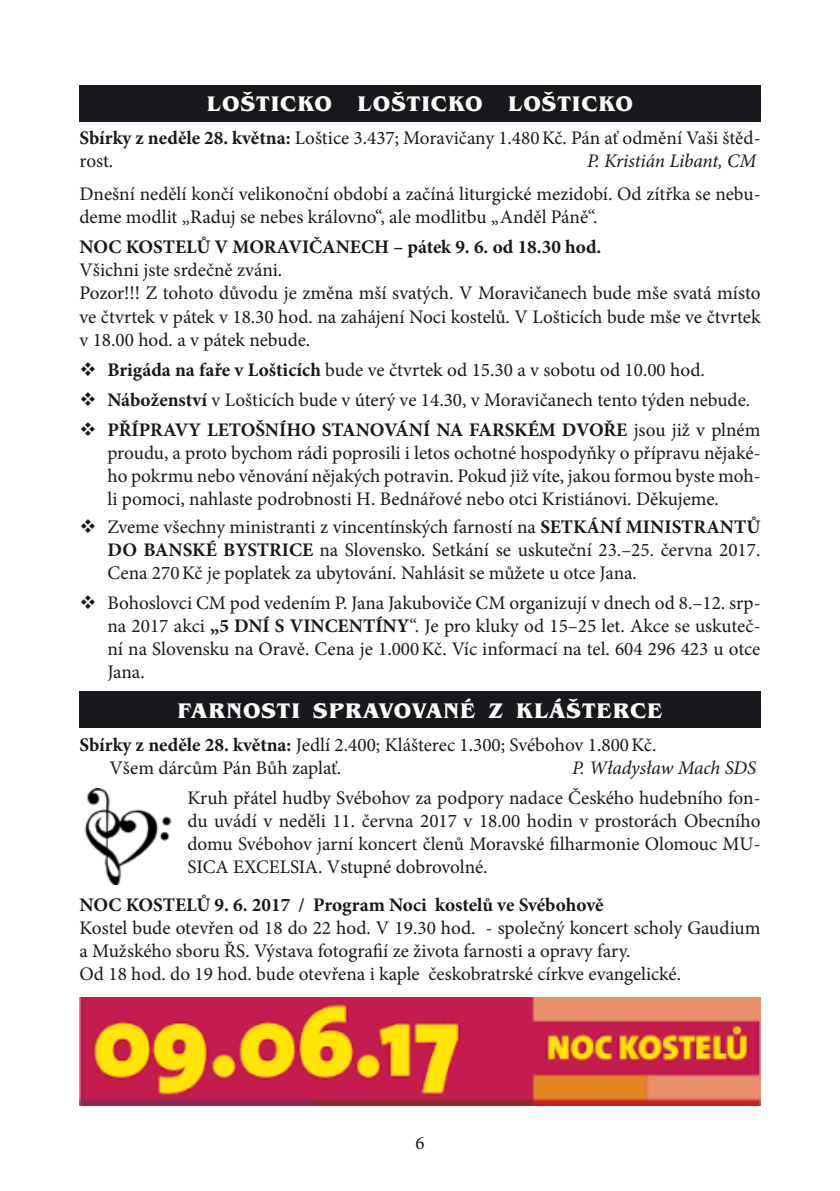
<style>
.page{position:relative;width:840px;height:1191px;background:#fff}
.page>*{position:absolute;margin:0;border:0;box-sizing:border-box;transform-origin:0 0}
.t1{font:700 21.8px "Benguiat Itc TOT";letter-spacing:.045em;color:#fff}
.t2{font:19.2px/23px "Minion Pro";color:#1a171c}
.t3{font:700 19.2px "Minion Pro";color:#1a171c}
.t4{font:italic 19.2px "Minion Pro";letter-spacing:-.005em;color:#1a171c}
.t5{font:19px "Minion Pro";color:#1a171c}
.s1{font-weight:700}
</style>
<div class="page">
<div style="left:79px;top:85px;width:681px;height:36px;background:#1a171c"></div>
<div style="left:79px;top:691px;width:681px;height:37px;background:#1a171c"></div>
<img style="left:84px;top:788px;width:88px;height:97px">
<img style="left:79px;top:997px;width:681px;height:109px">
<p class="t1" style="left:207px;top:91px;width:427px">LOŠTICKO LOŠTICKO LOŠTICKO</p>
<p class="t2" style="left:79px;top:127px;width:682px"><span class="s1">Sbírky z neděle 28. května:</span> Loštice 3.437; Moravičany 1.480Kč. Pán ať odmění Vaši štěd&shy;rost.</p>
<p class="t4" style="left:586px;top:148px;width:170px">P. Kristián Libant, CM</p>
<p class="t2" style="left:79px;top:182px;width:682px">Dnešní nedělí končí velikonoční období a začíná liturgické mezidobí. Od zítřka se nebu&shy;deme modlit „Raduj se nebes královno“, ale modlitbu „Anděl Páně“.</p>
<p class="t3" style="left:79px;top:234px;width:15px">NOC</p>
<p class="t3" style="left:126px;top:234px;width:26px">KOSTEL</p>
<p class="t3" style="left:196px;top:234px;width:140px">Ů V MORAVIČANECH</p>
<p class="t3" style="left:393px;top:234px;width:209px">– pátek 9. 6. od 18.30 hod.</p>
<p class="t2" style="left:79px;top:259px;width:682px">Všichni jste srdečně zváni.<br>Pozor!!! Z tohoto důvodu je změna mší svatých. V Moravičanech bude mše svatá místo ve čtvrtek v pátek v 18.30 hod. na zahájení Noci kostelů. V Lošticích bude mše ve čtvrtek v 18.00 hod. a v pátek nebude.</p>
<p class="t2" style="left:79px;top:358px;width:626px">❖ <span class="s1">Brigáda na faře v Lošticích</span> bude ve čtvrtek od 15.30 a v sobotu od 10.00 hod.</p>
<p class="t2" style="left:79px;top:388px;width:671px">❖ <span class="s1">Náboženství</span> v Lošticích bude v úterý ve 14.30, v Moravičanech tento týden nebude.</p>
<p class="t3" style="left:79px;top:416px;width:141px">❖ PŘÍPRAVY LETO</p>
<p class="t3" style="left:255px;top:416px;width:23px">ŠNÍHO</p>
<p class="t3" style="left:322px;top:416px;width:13px">STANOVÁNÍ</p>
<p class="t3" style="left:436px;top:416px;width:140px">NA FARSKÉM DVO</p>
<p class="t2" style="left:107px;top:418px;width:654px;text-align:justify;text-indent:496px"><span class="s1">ŘE</span> jsou již v plném proudu, a proto bychom rádi poprosili i letos ochotné hospodyňky o přípravu nějaké&shy;ho pokrmu nebo věnování nějakých potravin. Pokud již víte, jakou formou byste moh&shy;li pomoci, nahlaste podrobnosti H. Bednářové nebo otci Kristiánovi. Děkujeme.</p>
<p class="t2" style="left:79px;top:515px;width:519px">❖ Zveme všechny ministranti z vincentínských farností na <span class="s1">SETKÁNÍ</span></p>
<p class="t3" style="left:625px;top:513px;width:95px">MINISTRANT</p>
<p class="t3" style="left:746px;top:513px;width:15px">Ů</p>
<p class="t3" style="left:107px;top:536px;width:61px">DO BANS</p>
<p class="t2" style="left:107px;top:538px;width:654px;text-indent:85px"><span class="s1">KÉ BYSTRICE</span> na Slovensko. Setkání se uskuteční 23.–25. června 2017.<br>Cena 270Kč je poplatek za ubytování. Nahlásit se můžete u otce Jana.</p>
<p class="t2" style="left:107px;top:591px;width:654px;text-indent:-28px">❖ Bohoslovci CM pod vedením P. Jana Jakuboviče CM organizují v dnech od 8.–12. srp&shy;na 2017 akci <span class="s1">„5 DNÍ</span></p>
<p class="t3" style="left:275px;top:612px;width:49px">SVINCENTÍN</p>
<p class="t2" style="left:107px;top:614px;width:654px;text-align:justify;text-indent:289px"><span class="s1">Y</span>“. Je pro kluky od 15–25 let. Akce se uskuteč&shy;ní na Slovensku na Oravě. Cena je 1.000Kč. Víc informací na tel. 604 296 423 u otce Jana.</p>
<p class="t1" style="left:177px;top:698px;width:486px">FARNOSTI SPRAVOVANÉ Z KLÁŠTERCE</p>
<p class="t2" style="left:109px;top:733px;width:548px;text-indent:-30px"><span class="s1">Sbírky z neděle 28. května:</span> Jedlí 2.400; Klášterec 1.300; Svébohov 1.800Kč.<br>Všem dárcům Pán Bůh zaplať.</p>
<p class="t4" style="left:571px;top:754px;width:184px">P. Władysław Mach SDS</p>
<p class="t2" style="left:187px;top:786px;width:574px;text-align:justify">Kruh přátel hudby Svébohov za podpory nadace Českého hudebního fon&shy;du uvádí v neděli 11. června 2017 v 18.00 hodin v prostorách Obecního domu Svébohov jarní koncert členů Moravské filharmonie Olomouc MU-SICA EXCELSIA. Vstupné dobrovolné.</p>
<p class="t3" style="left:79px;top:891px;width:15px">NOC</p>
<p class="t3" style="left:126px;top:891px;width:26px">KOSTEL</p>
<p class="t3" style="left:196px;top:891px;width:408px">Ů 9. 6. 2017 / Program Noci kostelů ve Svébohově</p>
<p class="t2" style="left:79px;top:916px;width:682px">Kostel bude otevřen od 18 do 22 hod. V 19.30 hod. - společný koncert scholy Gaudium a Mužského sboru ŘS. Výstava fotografií ze života farnosti a opravy fary.<br>Od 18 hod. do 19 hod. bude otevřena i kaple českobratrské církve evangelické.</p>
<p class="t5" style="left:415px;top:1130px;width:11px">6</p>
</div>
